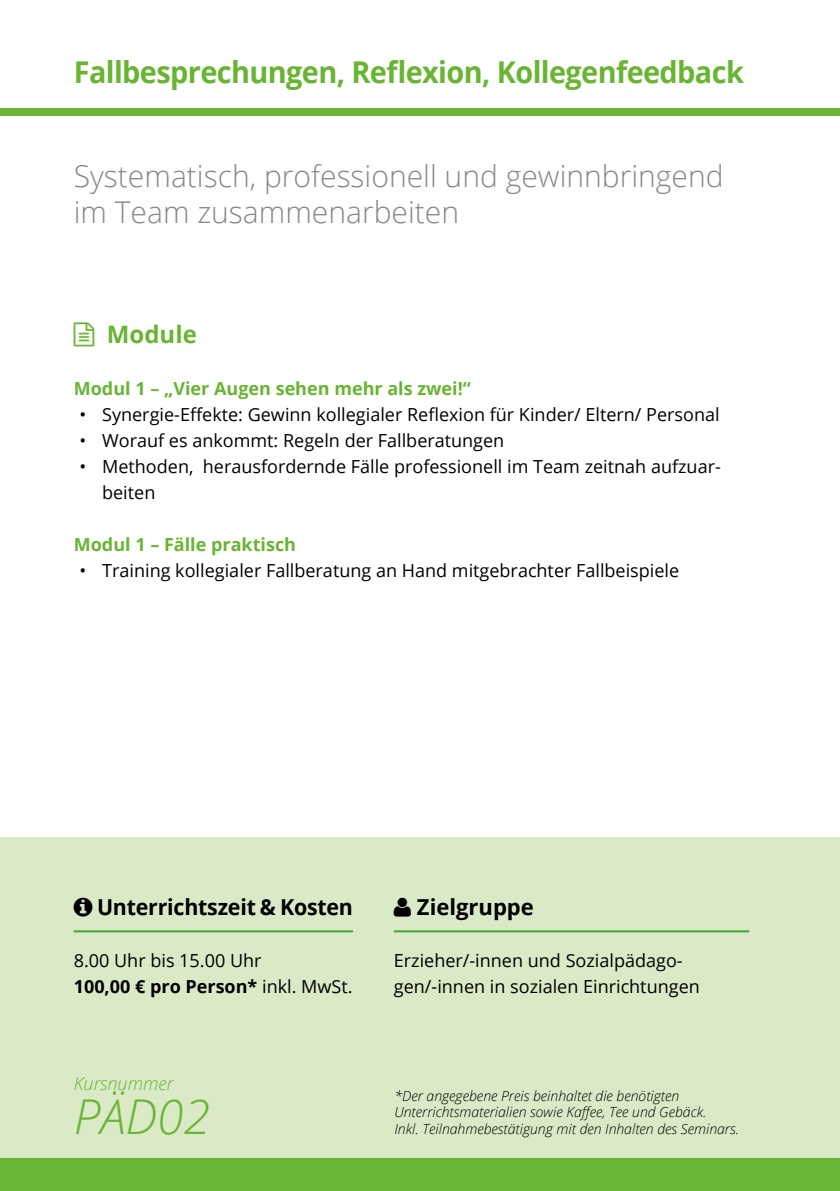
<style>
.page{position:relative;width:840px;height:1191px;background:#fff}
.page>*{position:absolute;margin:0;border:0;box-sizing:border-box;transform-origin:0 0}
.t1{font:italic 300 48px "Open Sans";color:#69b433}
.t2{font:300 30px/36px "Open Sans";color:#878787}
.t3{font:700 30px "Open Sans";letter-spacing:-.02em;color:#69b433;scale:.96 1}
.t4{font:700 24px "Open Sans";color:#69b433}
.t5{font:700 22px "Open Sans";letter-spacing:-.01em;color:#000}
.t6{font:18px/26px "Open Sans";color:#000}
.t7{font:700 18px "Open Sans";color:#69b433}
.t8{font:italic 300 18px "Open Sans";color:#69b433}
.t9{font:italic 300 14px/16.8px "Open Sans";color:#000}
.s1{font-weight:700}
</style>
<div class="page">
<div style="left:0;top:837px;width:839px;height:354px;background:#dae9c6"></div>
<div style="left:0;top:1159px;width:839px;height:32px;background:#69b433"></div>
<div style="left:0;top:109px;width:839px;height:7px;background:#69b433"></div>
<hr style="left:74px;top:930px;width:279px;height:2px;background:#3fa535">
<hr style="left:393px;top:930px;width:355px;height:2px;background:#3fa535">
<h2 class="t3" style="left:74px;top:51px;width:699px">Fallbesprechungen, Reflexion, Kollegenfeedback</h2>
<h2 class="t2" style="left:74px;top:157px;width:651px">Systematisch, professionell und gewinnbringend im Team zusammenarbeiten</h2>
<h3 class="t4" style="left:107px;top:317px;width:91px">Module</h3>
<p class="t7" style="left:74px;top:375px;width:398px">Modul 1 – „Vier Augen sehen mehr als zwei!“</p>
<p class="t6" style="left:79px;top:401px;width:641px">• Synergie-Effekte: Gewinn kollegialer Reflexion für Kinder/ Eltern/ Personal</p>
<p class="t6" style="left:79px;top:427px;width:426px">• Worauf es ankommt: Regeln der Fallberatungen</p>
<p class="t6" style="left:102px;top:453px;width:619px;text-indent:-23px">• Methoden, herausfordernde Fälle professionell im Team zeitnah aufzuar&shy;beiten</p>
<p class="t7" style="left:74px;top:531px;width:224px">Modul 1 – Fälle praktisch</p>
<p class="t6" style="left:79px;top:557px;width:601px">• Training kollegialer Fallberatung an Hand mitgebrachter Fallbeispiele</p>
<p class="t5" style="left:97px;top:891px;width:257px">Unterrichtszeit &amp; Kosten</p>
<p class="t6" style="left:74px;top:947px;width:280px">8.00 Uhr bis 15.00 Uhr<br><span class="s1">100,00 € pro Person*</span> inkl. MwSt.</p>
<p class="t8" style="left:74px;top:1071px;width:101px">Kursnummer</p>
<h1 class="t1" style="left:74px;top:1083px;width:138px">PÄD02</h1>
<p class="t5" style="left:416px;top:891px;width:118px">Zielgruppe</p>
<p class="t6" style="left:393px;top:947px;width:307px">Erzieher/-innen und Sozialpädago&shy;gen/-innen in sozialen Einrichtungen</p>
<p class="t9" style="left:394px;top:1086px;width:346px">*Der angegebene Preis beinhaltet die benötigten<br>Unterrichtsmaterialien sowie Kaffee, Tee und Gebäck.<br>Inkl. Teilnahmebestätigung mit den Inhalten des Seminars.</p>
</div>
